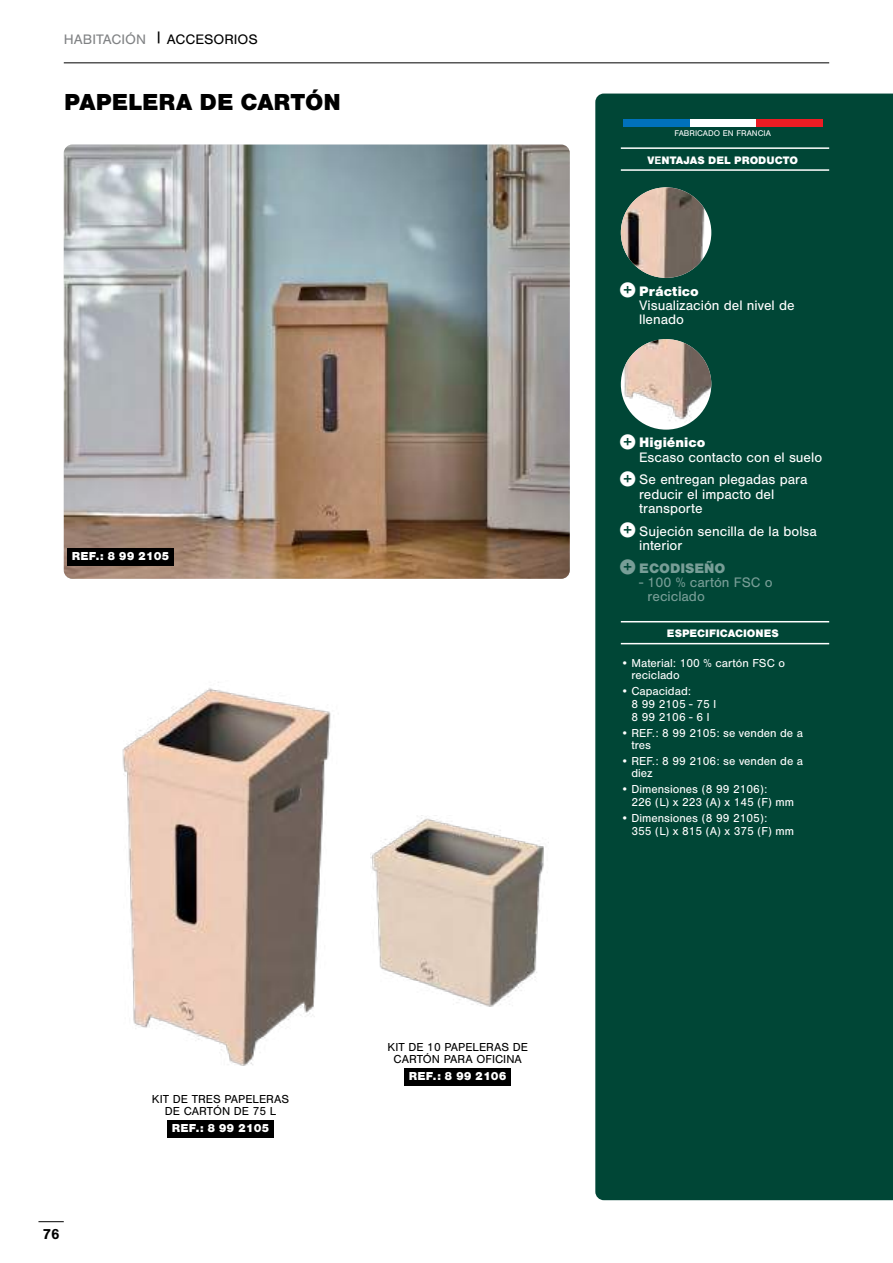
<style>
.page{position:relative;width:893px;height:1263px;background:#fff}
.page>*{position:absolute;margin:0;border:0;box-sizing:border-box;transform-origin:0 0}
.t1{font:900 24px "Nimbus San";color:#000}
.t2{font:700 15px "Nimbus San";color:#000}
.t3{font:14.25px/14.2px "Nimbus San";color:#fff}
.t4{font:14.25px/14.2px "Nimbus San";color:#789e97}
.t5{font:14.25px "Nimbus San";color:#000}
.t6{font:900 14.25px "Nimbus San";color:#789e97}
.t7{font:12px/13.2px "Nimbus San";color:#fff}
.t8{font:12px/12.3px "Nimbus San";color:#000;text-align:center}
.t9{font:900 12px "Nimbus San";color:#fff}
.t10{font:900 11.25px "Nimbus San";color:#fff}
.t11{font:8.55px "Nimbus San";color:#fff}
.s1{color:#808284}
.s2{font-weight:700}
.s3{font-family:"Pictos Loste";font-size:15px}
.s4{font-weight:900}
.s5{font-family:"Pictos Loste";font-weight:400;font-size:15px}
</style>
<div class="page">
<div style="left:167px;top:1120px;width:107px;height:17px;background:#000"></div>
<div style="left:405px;top:1068px;width:106px;height:17px;background:#000"></div>
<img style="left:122px;top:682px;width:209px;height:384px">
<img style="left:370px;top:815px;width:179px;height:192px">
<img style="left:64px;top:145px;width:506px;height:434px">
<div style="left:68px;top:548px;width:106px;height:17px;background:#000"></div>
<div style="left:595px;top:94px;width:298px;height:1106px;background:#004636"></div>
<hr style="left:621px;top:147px;width:208px;height:2px;background:#fff">
<hr style="left:621px;top:169px;width:208px;height:2px;background:#fff">
<hr style="left:621px;top:621px;width:208px;height:1px;background:#fff">
<hr style="left:621px;top:643px;width:208px;height:1px;background:#fff">
<div style="left:623px;top:119px;width:67px;height:7px;background:#0071bb"></div>
<div style="left:690px;top:119px;width:66px;height:7px;background:#fff"></div>
<div style="left:756px;top:119px;width:67px;height:7px;background:#ed1c24"></div>
<img style="left:621px;top:187px;width:90px;height:91px;border-radius:45px">
<img style="left:621px;top:339px;width:90px;height:91px;border-radius:45px">
<div style="left:882px;top:717px;width:11px;height:432px;background:#004636"></div>
<svg style="left:38px;top:1221px;width:26px;height:1px"></svg>
<hr style="left:64px;top:63px;width:765px;height:1px;background:#000">
<p class="t5" style="left:64px;top:31px;width:196px"><span class="s1">HABITACIÓN</span> | ACCESORIOS</p>
<h1 class="t1" style="left:64px;top:88px;width:278px">PAPELERA DE CARTÓN</h1>
<p class="t9" style="left:72px;top:549px;width:99px">REF.: 8 99 2105</p>
<p class="t2" style="left:43px;top:1226px;width:18px">76</p>
<p class="t8" style="left:152px;top:1093px;width:139px">KIT DE TRES PAPELERAS<br>DE CARTÓN DE 75 L</p>
<p class="t9" style="left:172px;top:1121px;width:99px">REF.: 8 99 2105</p>
<p class="t8" style="left:387px;top:1041px;width:142px">KIT DE 10 PAPELERAS DE<br>CARTÓN PARA OFICINA</p>
<p class="t9" style="left:409px;top:1069px;width:99px">REF.: 8 99 2106</p>
<p class="t11" style="left:674px;top:128px;width:98px">FABRICADO EN FRANCIA</p>
<p class="t10" style="left:648px;top:154px;width:152px">V<span class="s2">E</span>NTAJAS DEL PRODUCTO</p>
<p class="t3" style="left:639px;top:284px;width:157px;text-indent:-18px"><span class="s3">R</span> <span class="s4">Práctico<br></span>Visualización del nivel de llenado</p>
<p class="t3" style="left:639px;top:436px;width:185px;text-indent:-18px"><span class="s3">R</span> <span class="s4">Higiénico<br></span>Escaso contacto con el suelo</p>
<p class="t3" style="left:639px;top:473px;width:170px;text-indent:-18px"><span class="s3">R</span> Se entregan plegadas para reducir el impacto del transporte</p>
<p class="t3" style="left:639px;top:524px;width:179px;text-indent:-18px"><span class="s3">R</span> Sujeción sencilla de la bolsa interior</p>
<p class="t6" style="left:621px;top:560px;width:106px"><span class="s5">R</span> ECODISEÑO</p>
<p class="t4" style="left:648px;top:575px;width:127px;text-indent:-8px">- 100 % cartón FSC o reciclado</p>
<p class="t10" style="left:667px;top:627px;width:113px">ESPECIFICACIONES</p>
<p class="t7" style="left:631px;top:657px;width:155px;line-height:12.3px;text-indent:-11px">• Material: 100 % cartón FSC o reciclado</p>
<p class="t7" style="left:631px;top:684px;width:86px;text-indent:-11px">• Capacidad:<br>8 99 2105 - 75 l<br>8 99 2106 - 6 l</p>
<p class="t7" style="left:631px;top:727px;width:173px;line-height:12.3px;text-indent:-11px">• REF.: 8 99 2105: se venden de a tres</p>
<p class="t7" style="left:631px;top:755px;width:173px;line-height:12.3px;text-indent:-11px">• REF.: 8 99 2106: se venden de a diez</p>
<p class="t7" style="left:631px;top:782px;width:164px;text-indent:-11px">• Dimensiones (8 99 2106):<br>226 (L) x 223 (A) x 145 (F) mm</p>
<p class="t7" style="left:631px;top:811px;width:164px;text-indent:-11px">• Dimensiones (8 99 2105):<br>355 (L) x 815 (A) x 375 (F) mm</p>
</div>
